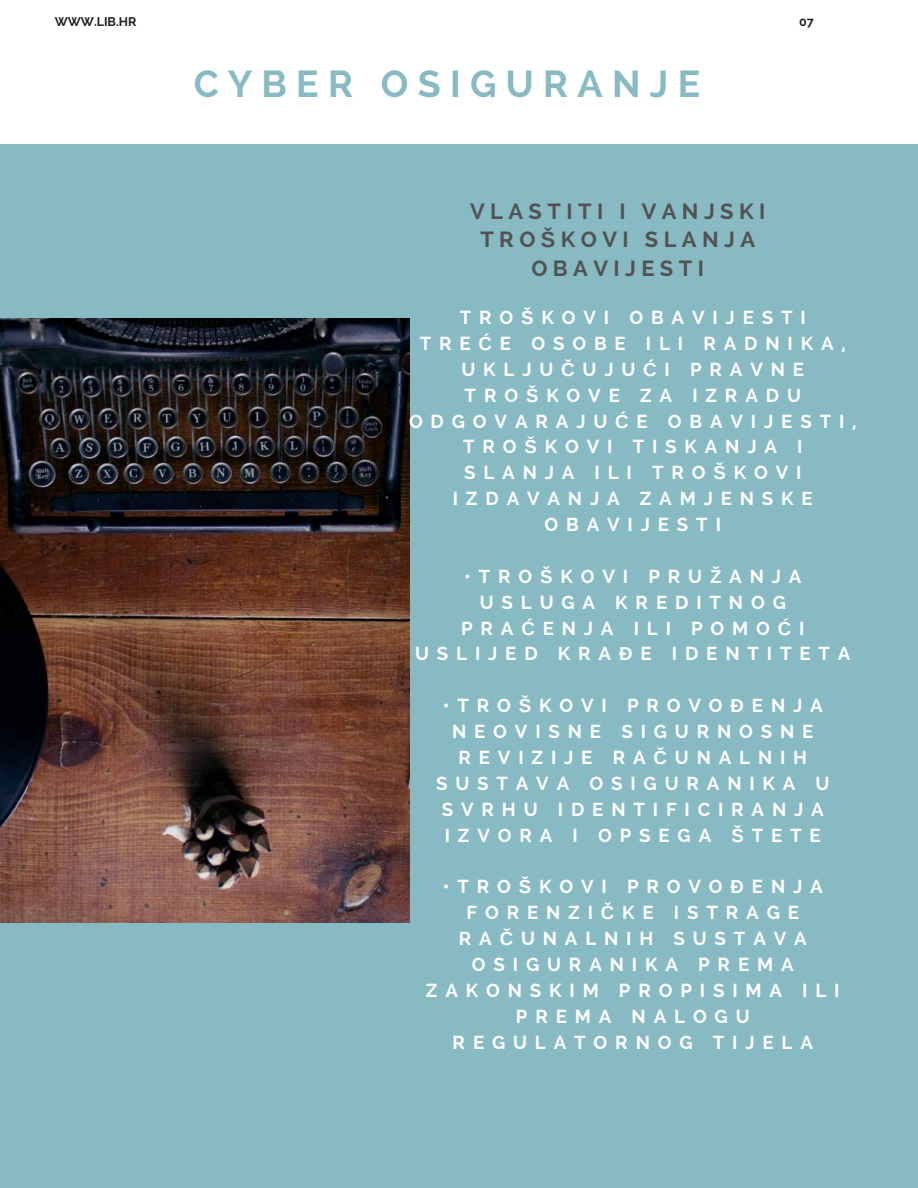
<style>
.page{position:relative;width:918px;height:1188px;background:#fff}
.page>*{position:absolute;margin:0;border:0;box-sizing:border-box;transform-origin:0 0}
.t1{font:700 37.35px "Raleway";letter-spacing:.25em;color:#87bac2}
.t2{font:700 21.75px/28.2px "Raleway";letter-spacing:.25em;color:#525252;text-align:center}
.t3{font:700 18.75px/25.8px "Raleway";letter-spacing:.42em;color:#fff;text-align:center}
.t4{font:700 12.45px "Raleway";color:#222}
.s1{font-family:"Liberation Sans"}
</style>
<div class="page">
<div style="left:0;top:144px;width:918px;height:1044px;background:#87bac2"></div>
<img style="left:0;top:318px;width:409px;height:604px">
<p class="t4" style="left:55px;top:14px;width:83px">WWW.LIB.HR</p>
<p class="t4" style="left:799px;top:14px;width:16px">07</p>
<h1 class="t1" style="left:194px;top:62px;width:508px">CYBER OSIGURANJE</h1>
<p class="t2" style="left:470px;top:198px;width:297px">VLASTITI I VANJSKI<br>TRO<span class="s1">Š</span>KOVI SLANJA<br>OBAVIJESTI</p>
<p class="t3" style="left:409px;top:304px;width:449px">TRO<span class="s1">Š</span>KOVI OBAVIJESTI<br>TRE<span class="s1">Ć</span>E OSOBE ILI RADNIKA,<br>UKLJU<span class="s1">Č</span>UJU<span class="s1">Ć</span>I PRAVNE<br>TRO<span class="s1">Š</span>KOVE ZA IZRADU<br>ODGOVARAJU<span class="s1">Ć</span>E OBAVIJESTI,<br>TRO<span class="s1">Š</span>KOVI TISKANJA I<br>SLANJA ILI TRO<span class="s1">Š</span>KOVI<br>IZDAVANJA ZAMJENSKE<br>OBAVIJESTI</p>
<p class="t3" style="left:415px;top:563px;width:437px">•TRO<span class="s1">Š</span>KOVI PRU<span class="s1">Ž</span>ANJA<br>USLUGA KREDITNOG<br>PRA<span class="s1">Ć</span>ENJA ILI POMO<span class="s1">Ć</span>I<br>USLIJED KRA<span class="s1">Đ</span>E IDENTITETA</p>
<p class="t3" style="left:436px;top:693px;width:395px">•TRO<span class="s1">Š</span>KOVI PROVO<span class="s1">Đ</span>ENJA<br>NEOVISNE SIGURNOSNE<br>REVIZIJE RA<span class="s1">Č</span>UNALNIH<br>SUSTAVA OSIGURANIKA U<br>SVRHU IDENTIFICIRANJA<br>IZVORA I OPSEGA <span class="s1">Š</span>TETE</p>
<p class="t3" style="left:426px;top:874px;width:415px">•TRO<span class="s1">Š</span>KOVI PROVO<span class="s1">Đ</span>ENJA<br>FORENZI<span class="s1">Č</span>KE ISTRAGE<br>RA<span class="s1">Č</span>UNALNIH SUSTAVA<br>OSIGURANIKA PREMA<br>ZAKONSKIM PROPISIMA ILI<br>PREMA NALOGU<br>REGULATORNOG TIJELA</p>
</div>
